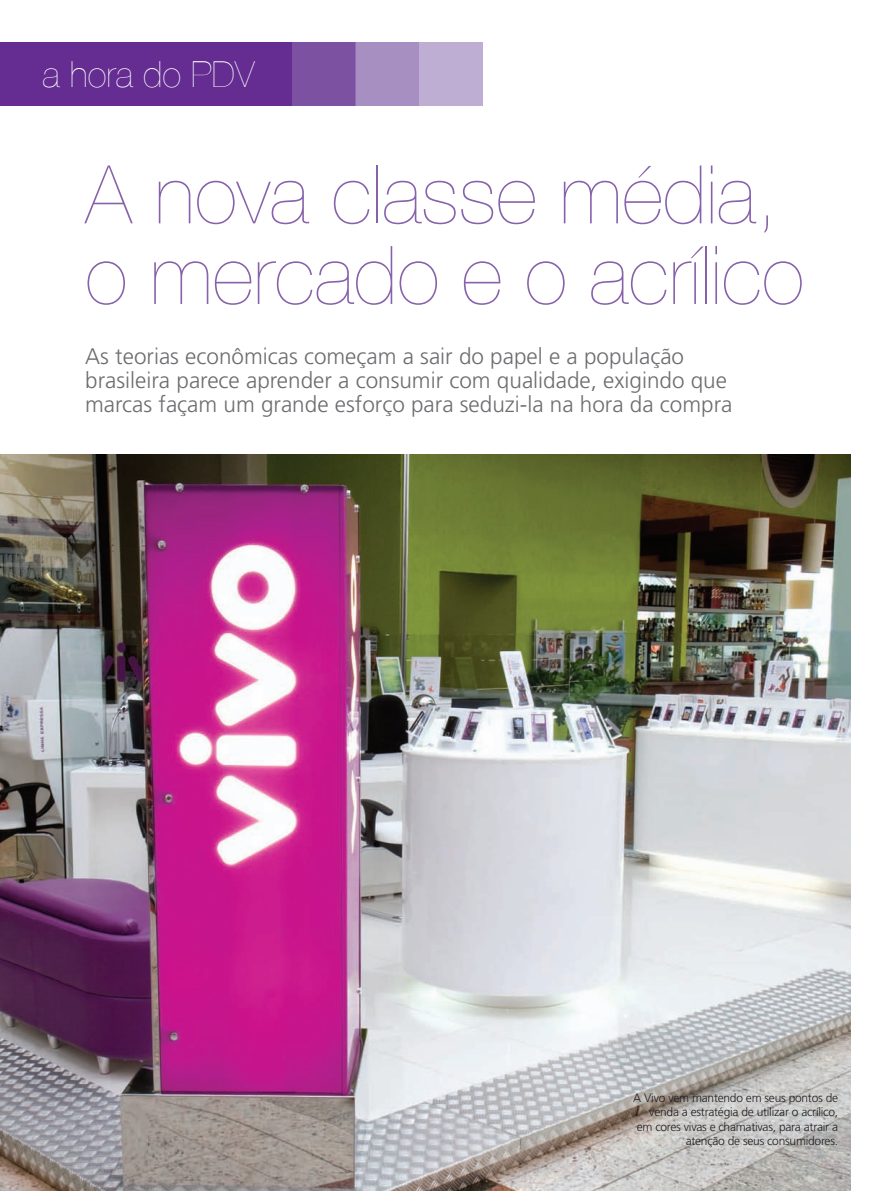
<style>
.page{position:relative;width:893px;height:1191px;background:#fff}
.page>*{position:absolute;margin:0;border:0;box-sizing:border-box;transform-origin:0 0}
.t1{font:200 81px "Helvetica Neue";color:#8762aa}
.t2{font:200 36px "Helvetica Neue";color:#fff}
.t3{font:300 22.5px "Frutiger";color:#6c6d70}
.t4{font:300 12px/14.4px "Frutiger";letter-spacing:-.02em;color:#231f20;text-align:right}
</style>
<div class="page">
<img style="left:0;top:454px;width:850px;height:737px">
<div style="left:0;top:42px;width:301px;height:64px;background:#652d91"></div>
<div style="left:292px;top:42px;width:64px;height:64px;background:#7c51a1"></div>
<div style="left:356px;top:42px;width:63px;height:64px;background:#a88fc2"></div>
<div style="left:419px;top:42px;width:63px;height:64px;background:#bfaed3"></div>
<p class="t2" style="left:43px;top:53px;width:214px">a hora do PDV</p>
<p class="t1" style="left:85px;top:148px;width:695px">A nova classe média,</p>
<p class="t1" style="left:85px;top:228px;width:720px">o mercado e o acrílico</p>
<p class="t3" style="left:85px;top:343px;width:600px">As teorias econômicas começam a sair do papel e a população</p>
<p class="t3" style="left:85px;top:367px;width:643px">brasileira parece aprender a consumir com qualidade, exigindo que</p>
<p class="t3" style="left:85px;top:391px;width:649px">marcas façam um grande esforço para seduzi-la na hora da compra</p>
<p class="t4" style="left:633px;top:1090px;width:206px">A Vivo vem mantendo em seus pontos de venda a estratégia de utilizar o acrílico,</p>
<p class="t4" style="left:637px;top:1119px;width:203px">em cores vivas e chamativas, para atrair a atenção de seus consumidores.</p>
</div>
